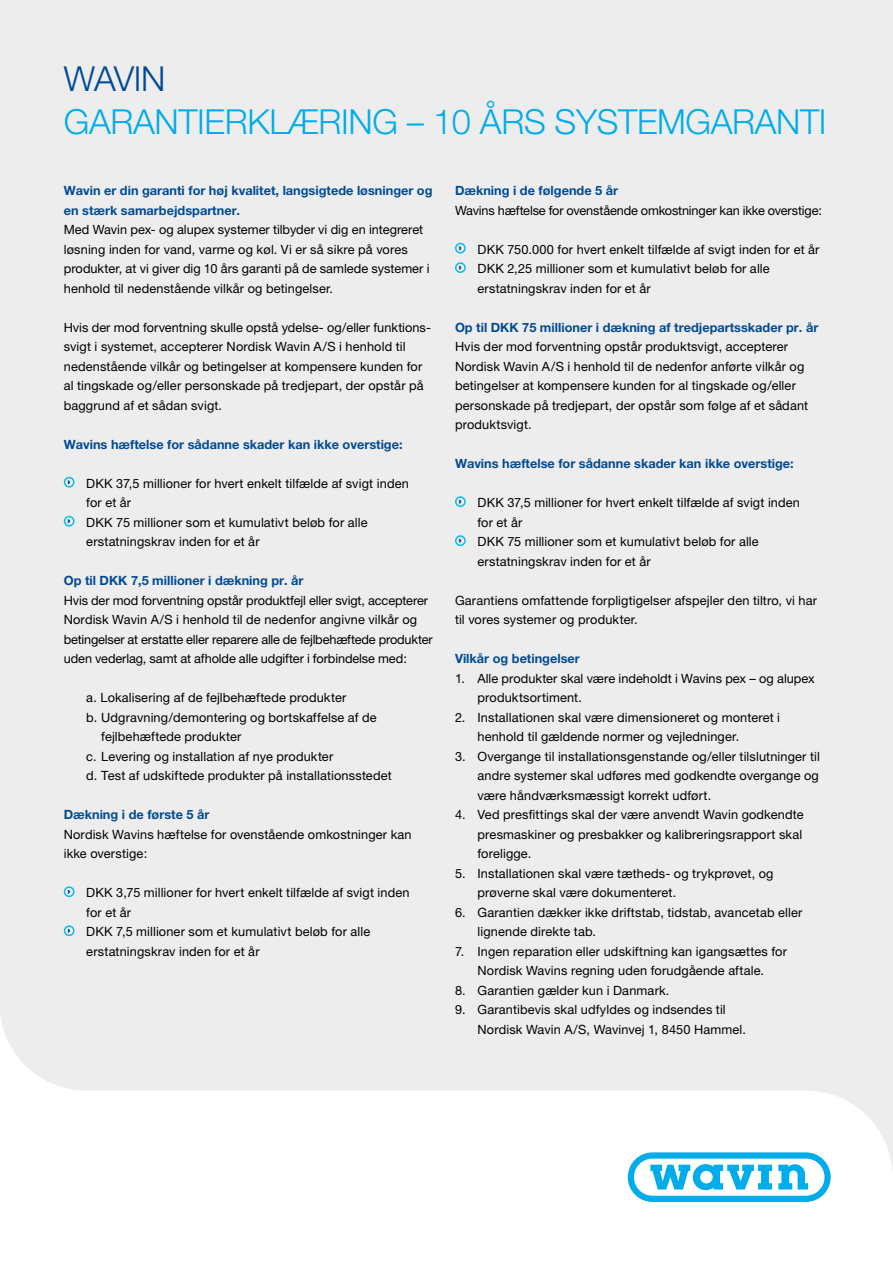
<style>
.page{position:relative;width:893px;height:1263px;background:#fff}
.page>*{position:absolute;margin:0;border:0;box-sizing:border-box;transform-origin:0 0}
.t1{font:300 34.5px "Helvetica Neue";letter-spacing:-.01em;color:#00ace9}
.t2{font:300 34.5px "Helvetica Neue";letter-spacing:-.02em;color:#004a93}
.t3{font:12.75px/19.5px "Helvetica Neue";letter-spacing:.01em;color:#000}
.t4{font:700 12.75px/19.5px "Helvetica Neue";color:#004a93}
.t5{font:12.75px/19.5px "Helvetica Neue";letter-spacing:-.01em;color:#000}
.t6{font:12.75px "Helvetica Neue";letter-spacing:-.015em;color:#000}
</style>
<div class="page">
<div style="left:0;top:0;width:893px;height:1170px;background:#ededed"></div>
<svg style="left:0;top:1017px;width:893px;height:163px;fill:#fff"></svg>
<hr style="left:892px;top:1177px;width:1px;height:86px;background:#fff">
<svg style="left:628px;top:1152px;width:203px;height:50px"></svg>
<div style="left:64px;top:477px;width:11px;height:10px;border:2px solid #0bbbef;border-radius:50%"></div>
<svg style="left:66px;top:479px;width:5px;height:7px"></svg>
<div style="left:64px;top:516px;width:11px;height:10px;border:2px solid #0bbbef;border-radius:50%"></div>
<svg style="left:66px;top:518px;width:5px;height:7px"></svg>
<div style="left:64px;top:886px;width:11px;height:11px;border:2px solid #0bbbef;border-radius:50%"></div>
<svg style="left:66px;top:888px;width:5px;height:7px"></svg>
<div style="left:64px;top:925px;width:11px;height:11px;border:2px solid #0bbbef;border-radius:50%"></div>
<svg style="left:66px;top:927px;width:5px;height:7px"></svg>
<div style="left:455px;top:243px;width:11px;height:11px;border:2px solid #0bbbef;border-radius:50%"></div>
<svg style="left:457px;top:245px;width:6px;height:7px"></svg>
<div style="left:455px;top:262px;width:11px;height:11px;border:2px solid #0bbbef;border-radius:50%"></div>
<svg style="left:457px;top:264px;width:6px;height:7px"></svg>
<div style="left:455px;top:496px;width:11px;height:11px;border:2px solid #0bbbef;border-radius:50%"></div>
<svg style="left:457px;top:498px;width:6px;height:7px"></svg>
<div style="left:455px;top:535px;width:11px;height:11px;border:2px solid #0bbbef;border-radius:50%"></div>
<svg style="left:457px;top:537px;width:6px;height:7px"></svg>
<h1 class="t2" style="left:64px;top:58px;width:103px">WAVIN</h1>
<h1 class="t1" style="left:64px;top:101px;width:764px">GARANTIERKLÆRING – 10 ÅRS SYSTEMGARANTI</h1>
<p class="t4" style="left:64px;top:180px;width:370px">Wavin er din garanti for høj kvalitet, langsigtede løsninger og en stærk samarbejdspartner.</p>
<p class="t3" style="left:64px;top:220px;width:367px">Med Wavin pex- og alupex systemer tilbyder vi dig en integreret løsning inden for vand, varme og køl. Vi er så sikre på vores produkter, at vi giver dig 10 års garanti på de samlede systemer i henhold til nedenstående vilkår og betingelser.</p>
<p class="t3" style="left:64px;top:317px;width:369px">Hvis der mod forventning skulle opstå ydelse- og/eller funktions&shy;svigt i systemet, accepterer Nordisk Wavin A/S i henhold til nedenstående vilkår og betingelser at kompensere kunden for al tingskade og/eller personskade på tredjepart, der opstår på baggrund af et sådan svigt.</p>
<p class="t4" style="left:64px;top:434px;width:340px">Wavins hæftelse for sådanne skader kan ikke overstige:</p>
<p class="t3" style="left:86px;top:473px;width:324px">DKK 37,5 millioner for hvert enkelt tilfælde af svigt inden for et år<br>DKK 75 millioner som et kumulativt beløb for alle erstatningskrav inden for et år</p>
<p class="t4" style="left:64px;top:570px;width:241px">Op til DKK 7,5 millioner i dækning pr. år</p>
<p class="t5" style="left:64px;top:590px;width:371px">Hvis der mod forventning opstår produktfejl eller svigt, accepterer Nordisk Wavin A/S i henhold til de nedenfor angivne vilkår og betingelser at erstatte eller reparere alle de fejlbehæftede produkter uden vederlag, samt at afholde alle udgifter i forbindelse med:</p>
<p class="t3" style="left:86px;top:688px;width:262px">a. Lokalisering af de fejlbehæftede produkter</p>
<p class="t3" style="left:86px;top:707px;width:292px">b. Udgravning/demontering og bortskaffelse af de</p>
<p class="t3" style="left:101px;top:727px;width:142px">fejlbehæftede produkter</p>
<p class="t3" style="left:86px;top:746px;width:249px">c. Levering og installation af nye produkter</p>
<p class="t3" style="left:86px;top:765px;width:307px">d. Test af udskiftede produkter på installationsstedet</p>
<p class="t4" style="left:64px;top:804px;width:147px">Dækning i de første 5 år</p>
<p class="t3" style="left:64px;top:824px;width:349px">Nordisk Wavins hæftelse for ovenstående omkostninger kan ikke overstige:</p>
<p class="t3" style="left:86px;top:883px;width:325px">DKK 3,75 millioner for hvert enkelt tilfælde af svigt inden for et år<br>DKK 7,5 millioner som et kumulativt beløb for alle erstatningskrav inden for et år</p>
<p class="t4" style="left:455px;top:180px;width:165px">Dækning i de følgende 5 år</p>
<p class="t6" style="left:455px;top:202px;width:369px">Wavins hæftelse for ovenstående omkostninger kan ikke overstige:</p>
<p class="t3" style="left:477px;top:239px;width:344px">DKK 750.000 for hvert enkelt tilfælde af svigt inden for et år<br>DKK 2,25 millioner som et kumulativt beløb for alle erstatningskrav inden for et år</p>
<p class="t4" style="left:455px;top:317px;width:365px">Op til DKK 75 millioner i dækning af tredjepartsskader pr. år</p>
<p class="t3" style="left:455px;top:337px;width:355px">Hvis der mod forventning opstår produktsvigt, accepterer Nordisk Wavin A/S i henhold til de nedenfor anførte vilkår og betingelser at kompensere kunden for al tingskade og/eller personskade på tredjepart, der opstår som følge af et sådant produktsvigt.</p>
<p class="t4" style="left:455px;top:453px;width:340px">Wavins hæftelse for sådanne skader kan ikke overstige:</p>
<p class="t3" style="left:477px;top:493px;width:324px">DKK 37,5 millioner for hvert enkelt tilfælde af svigt inden for et år<br>DKK 75 millioner som et kumulativt beløb for alle erstatningskrav inden for et år</p>
<p class="t3" style="left:455px;top:590px;width:364px">Garantiens omfattende forpligtigelser afspejler den tiltro, vi har til vores systemer og produkter.</p>
<p class="t4" style="left:455px;top:648px;width:126px">Vilkår og betingelser</p>
<p class="t3" style="left:477px;top:668px;width:339px;text-indent:-22px">1. Alle produkter skal være indeholdt i Wavins pex – og alupex produktsortiment.</p>
<p class="t3" style="left:477px;top:707px;width:304px;text-indent:-23px">2. Installationen skal være dimensioneret og monteret i henhold til gældende normer og vejledninger.</p>
<p class="t3" style="left:477px;top:746px;width:344px;text-align:justify;text-indent:-23px">3. Overgange til installationsgenstande og/eller tilslutninger til andre systemer skal udføres med godkendte overgange og være håndværksmæssigt korrekt udført.</p>
<p class="t3" style="left:477px;top:804px;width:328px;text-align:justify;text-indent:-23px">4. Ved presfittings skal der være anvendt Wavin godkendte presmaskiner og presbakker og kalibreringsrapport skal foreligge.</p>
<p class="t3" style="left:477px;top:863px;width:298px;text-indent:-23px">5. Installationen skal være tætheds- og trykprøvet, og prøverne skal være dokumenteret.</p>
<p class="t3" style="left:477px;top:902px;width:326px;text-indent:-23px">6. Garantien dækker ikke driftstab, tidstab, avancetab eller lignende direkte tab.</p>
<p class="t3" style="left:455px;top:941px;width:333px;text-align:center">7. Ingen reparation eller udskiftning kan igangsættes for<br>Nordisk Wavins regning uden forudgående aftale.</p>
<p class="t3" style="left:455px;top:980px;width:216px">8. Garantien gælder kun i Danmark.</p>
<p class="t3" style="left:477px;top:999px;width:270px;text-indent:-23px">9. Garantibevis skal udfyldes og indsendes til<br>Nordisk Wavin A/S, Wavinvej 1, 8450 Hammel.</p>
</div>
